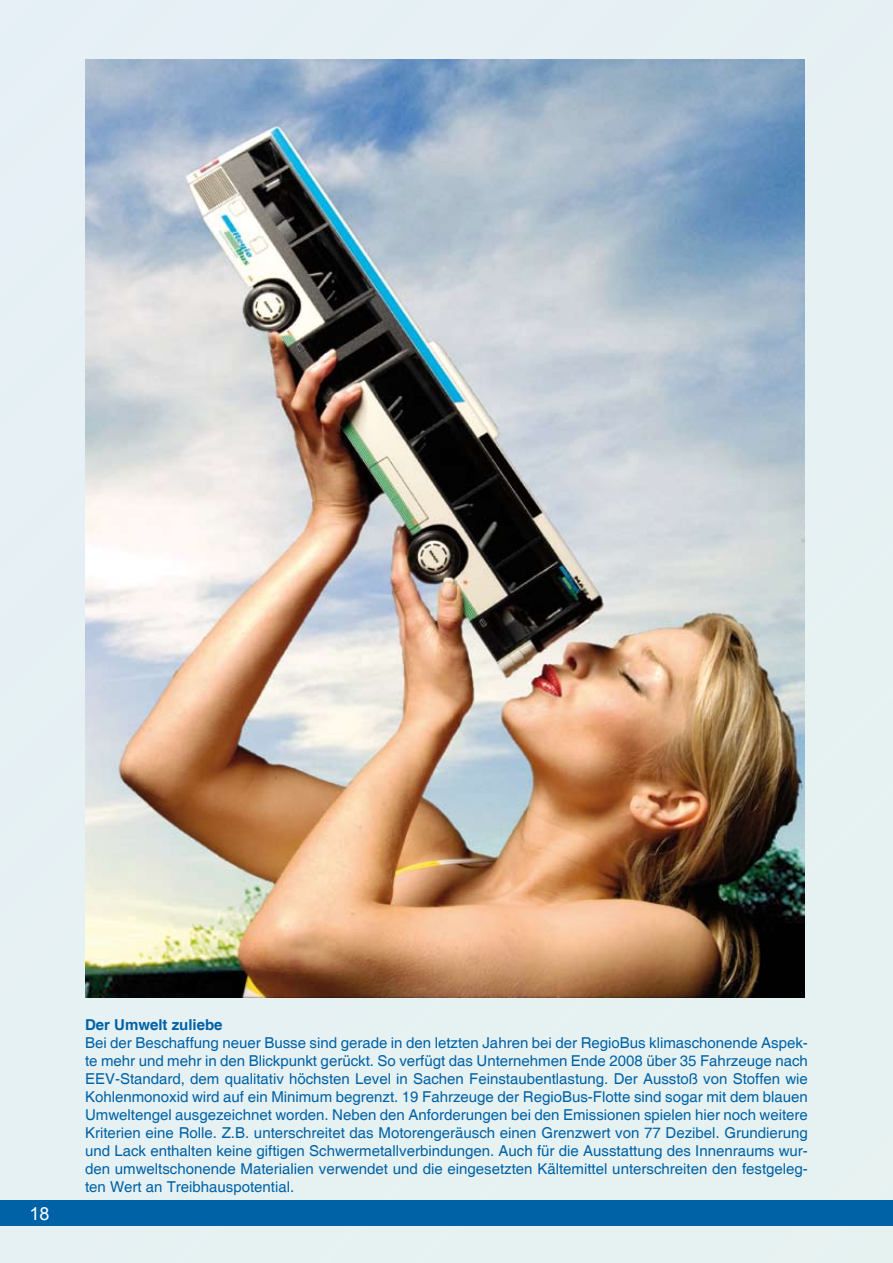
<style>
.page{position:relative;width:893px;height:1263px;background:#e6f1f3}
.page>*{position:absolute;margin:0;border:0;box-sizing:border-box;transform-origin:0 0}
.t1{font:18px "Arial";color:#fff}
.t2{font:15px/18px "Helvetica";color:#0062a6;text-align:justify}
.t3{font:700 15px "Helvetica";color:#0062a6}
</style>
<div class="page">
<img style="left:85px;top:60px;width:719px;height:938px">
<div style="left:0;top:1201px;width:893px;height:25px;background:#0062a6"></div>
<p class="t1" style="left:30px;top:1201px;width:22px">18</p>
<p class="t3" style="left:85px;top:1016px;width:139px">Der Umwelt zuliebe</p>
<p class="t2" style="left:85px;top:1034px;width:724px">Bei der Beschaffung neuer Busse sind gerade in den letzten Jahren bei der RegioBus klimaschonende Aspek&shy;te mehr und mehr in den Blickpunkt gerückt. So verfügt das Unternehmen Ende 2008 über 35 Fahrzeuge nach EEV-Standard, dem qualitativ höchsten Level in Sachen Feinstaubentlastung. Der Ausstoß von Stoffen wie Kohlenmonoxid wird auf ein Minimum begrenzt. 19 Fahrzeuge der RegioBus-Flotte sind sogar mit dem blauen Umweltengel ausgezeichnet worden. Neben den Anforderungen bei den Emissionen spielen hier noch weitere Kriterien eine Rolle. Z.B. unterschreitet das Motorengeräusch einen Grenzwert von 77 Dezibel. Grundierung und Lack enthalten keine giftigen Schwermetallverbindungen. Auch für die Ausstattung des Innenraums wur&shy;den umweltschonende Materialien verwendet und die eingesetzten Kältemittel unterschreiten den festgeleg&shy;ten Wert an Treibhauspotential.</p>
</div>
